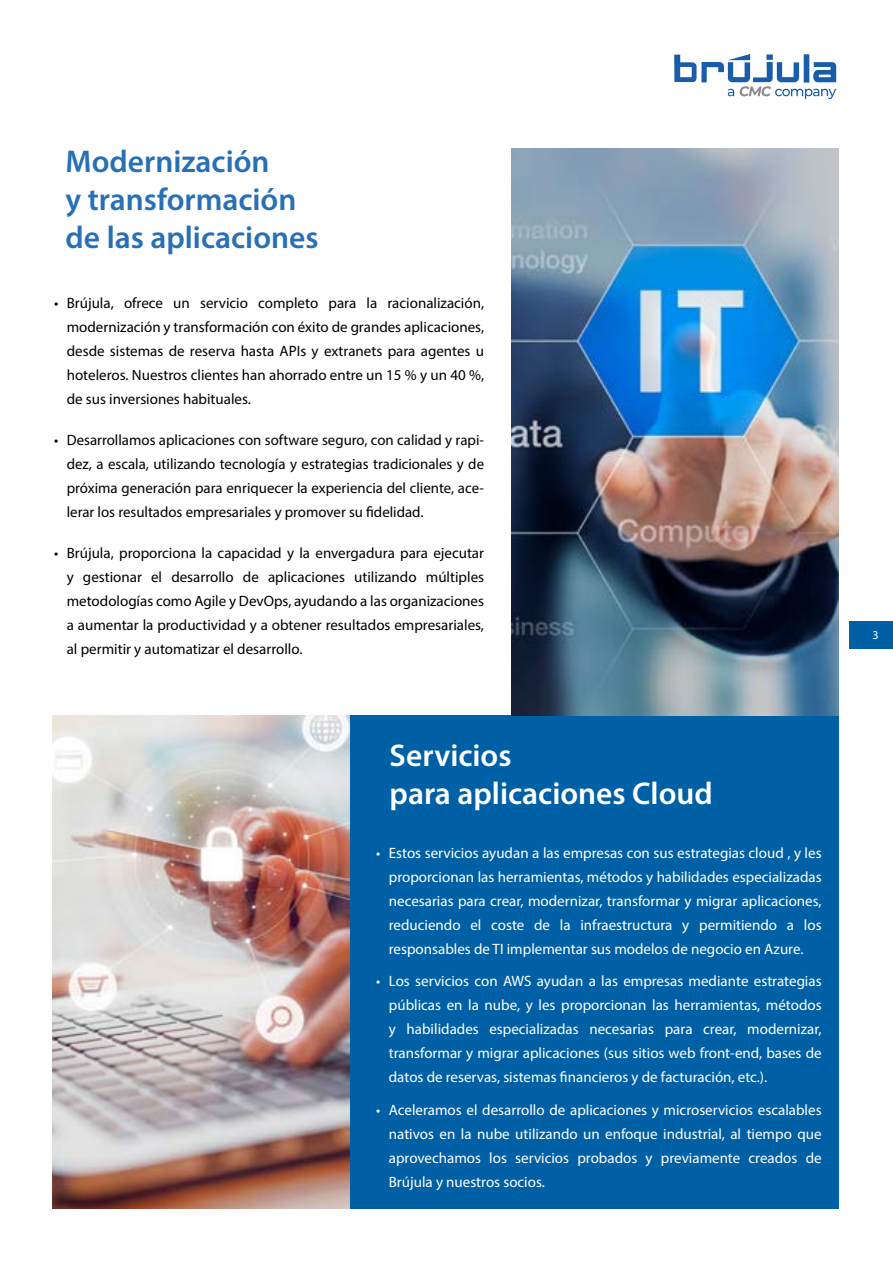
<style>
.page{position:relative;width:893px;height:1263px;background:#fff}
.page>*{position:absolute;margin:0;border:0;box-sizing:border-box;transform-origin:0 0}
.t1{font:600 31.5px/37.8px "Myriad Pro";color:#2770b6}
.t2{font:600 31.5px/37.8px "Myriad Pro";color:#fff}
.t3{font:15px/24px "Myriad Pro";color:#fff;text-align:justify}
.t4{font:15px/24px "Myriad Pro";color:#000;text-align:justify}
.t5{font:12px "Myriad Pro";color:#fff}
</style>
<div class="page">
<div style="left:849px;top:621px;width:44px;height:27px;background:#0060a6"></div>
<svg style="left:674px;top:54px;width:162px;height:45px"></svg>
<div style="left:54px;top:715px;width:785px;height:494px;background:#0060a6"></div>
<img style="left:511px;top:148px;width:328px;height:567px">
<img style="left:52px;top:715px;width:297px;height:494px">
<h1 class="t1" style="left:66px;top:142px;width:254px">Modernización<br>y transformación de las aplicaciones</h1>
<p class="t4" style="left:67px;top:291px;width:419px;text-indent:-13px">• Brújula, ofrece un servicio completo para la racionalización, modernización y transformación con éxito de grandes aplicaciones, desde sistemas de reserva hasta APIs y extranets para agentes u hoteleros. Nuestros clientes han ahorrado entre un 15 % y un 40 %, de sus inversiones habituales.</p>
<p class="t4" style="left:67px;top:428px;width:419px;text-indent:-13px">• Desarrollamos aplicaciones con software seguro, con calidad y rapi&shy;dez, a escala, utilizando tecnología y estrategias tradicionales y de próxima generación para enriquecer la experiencia del cliente, ace&shy;lerar los resultados empresariales y promover su fidelidad.</p>
<p class="t4" style="left:67px;top:541px;width:419px;text-indent:-13px">• Brújula, proporciona la capacidad y la envergadura para ejecutar y gestionar el desarrollo de aplicaciones utilizando múltiples metodologías como Agile y DevOps, ayudando a las organizaciones a aumentar la productividad y a obtener resultados empresariales, al permitir y automatizar el desarrollo.</p>
<h1 class="t2" style="left:390px;top:736px;width:325px">Servicios<br>para aplicaciones Cloud</h1>
<p class="t3" style="left:389px;top:840px;width:434px;text-indent:-13px">• Estos servicios ayudan a las empresas con sus estrategias cloud , y les proporcionan las herramientas, métodos y habilidades especializadas necesarias para crear, modernizar, transformar y migrar aplicaciones, reduciendo el coste de la infraestructura y permitiendo a los responsables de TI implementar sus modelos de negocio en Azure.</p>
<p class="t3" style="left:389px;top:969px;width:434px;text-indent:-13px">• Los servicios con AWS ayudan a las empresas mediante estrategias públicas en la nube, y les proporcionan las herramientas, métodos y habilidades especializadas necesarias para crear, modernizar, transformar y migrar aplicaciones (sus sitios web front-end, bases de datos de reservas, sistemas financieros y de facturación, etc.).</p>
<p class="t3" style="left:389px;top:1097px;width:434px;text-indent:-13px">• Aceleramos el desarrollo de aplicaciones y microservicios escalables nativos en la nube utilizando un enfoque industrial, al tiempo que aprovechamos los servicios probados y previamente creados de Brújula y nuestros socios.</p>
<p class="t5" style="left:873px;top:628px;width:8px">3</p>
</div>
